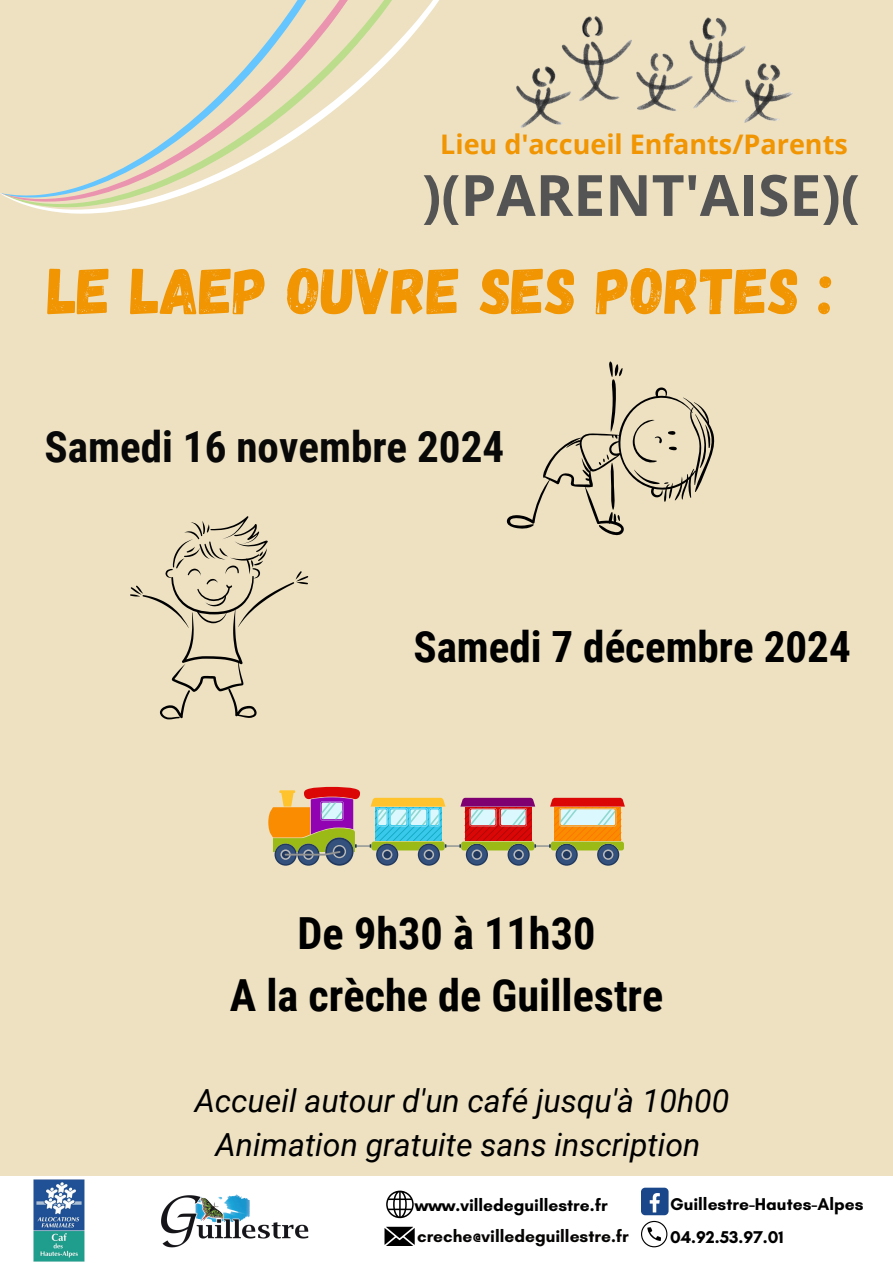
<style>
.page{position:relative;width:893px;height:1263px;background:#fff}
.page>*{position:absolute;margin:0;border:0;box-sizing:border-box;transform-origin:0 0}
.t1{font:65.25px "Gagalin";color:#f19502}
.t2{font:700 57px "Open Sans";color:#545454}
.t3{font:700 44.25px/61.9px "Roboto Condensed";color:#000;text-align:center}
.t4{font:700 43.05px "Roboto Condensed";color:#090808}
.t5{font:700 43.05px "Roboto Condensed";color:#000}
.t6{font:italic 31.88px/44.4px "Roboto";color:#000;text-align:center}
.t7{font:700 27px "Open Sans";color:#f19502}
.t8{font:700 17.4px "Glacial Indifference";color:#000}
.t9{font:700 17.4px "Glacial Indifference";color:#050403}
</style>
<div class="page">
<div style="left:0;top:0;width:893px;height:1176px;background:#ede1c2"></div>
<svg style="left:0;top:0;width:439px;height:214px"></svg>
<img style="left:516px;top:16px;width:277px;height:112px">
<img style="left:161px;top:1195px;width:148px;height:53px">
<img style="left:33px;top:1180px;width:52px;height:82px">
<svg style="left:386px;top:1190px;width:28px;height:28px"></svg>
<div style="left:641px;top:1188px;width:27px;height:27px;background:#1a4789;border-radius:4px"></div>
<svg style="left:650px;top:1193px;width:10px;height:19px"></svg>
<svg style="left:384px;top:1227px;width:31px;height:19px"></svg>
<svg style="left:641px;top:1221px;width:26px;height:26px"></svg>
<svg style="left:506px;top:361px;width:209px;height:175px"></svg>
<svg style="left:130px;top:516px;width:178px;height:203px"></svg>
<svg style="left:297px;top:844px;width:22px;height:22px"></svg>
<div style="left:299px;top:845px;width:19px;height:19px;background:#33517c;border-radius:50%"></div>
<svg style="left:303px;top:849px;width:11px;height:11px"></svg>
<svg style="left:305px;top:851px;width:7px;height:7px"></svg>
<svg style="left:274px;top:843px;width:23px;height:23px"></svg>
<div style="left:276px;top:845px;width:19px;height:19px;background:#33517c;border-radius:50%"></div>
<svg style="left:280px;top:849px;width:11px;height:11px"></svg>
<svg style="left:282px;top:851px;width:7px;height:7px"></svg>
<svg style="left:325px;top:837px;width:28px;height:29px"></svg>
<div style="left:327px;top:839px;width:25px;height:25px;background:#33517c;border-radius:50%"></div>
<svg style="left:333px;top:845px;width:13px;height:13px"></svg>
<svg style="left:334px;top:846px;width:11px;height:11px"></svg>
<svg style="left:418px;top:844px;width:22px;height:22px"></svg>
<div style="left:419px;top:845px;width:20px;height:19px;background:#33517c;border-radius:50%"></div>
<svg style="left:424px;top:849px;width:10px;height:11px"></svg>
<div style="left:425px;top:851px;width:7px;height:7px;background:#21385e;border-radius:50%"></div>
<svg style="left:376px;top:844px;width:22px;height:22px"></svg>
<div style="left:377px;top:845px;width:20px;height:19px;background:#33517c;border-radius:50%"></div>
<svg style="left:382px;top:849px;width:10px;height:11px"></svg>
<div style="left:383px;top:851px;width:8px;height:7px;background:#21385e;border-radius:50%"></div>
<svg style="left:466px;top:844px;width:22px;height:22px"></svg>
<div style="left:467px;top:845px;width:20px;height:19px;background:#33517c;border-radius:50%"></div>
<svg style="left:472px;top:849px;width:10px;height:11px"></svg>
<div style="left:473px;top:851px;width:7px;height:7px;background:#21385e;border-radius:50%"></div>
<svg style="left:507px;top:844px;width:23px;height:22px"></svg>
<div style="left:509px;top:845px;width:19px;height:19px;background:#33517c;border-radius:50%"></div>
<svg style="left:513px;top:849px;width:11px;height:11px"></svg>
<div style="left:515px;top:851px;width:7px;height:7px;background:#21385e;border-radius:50%"></div>
<svg style="left:555px;top:844px;width:23px;height:22px"></svg>
<div style="left:557px;top:845px;width:19px;height:19px;background:#33517c;border-radius:50%"></div>
<svg style="left:561px;top:849px;width:11px;height:11px"></svg>
<div style="left:563px;top:851px;width:7px;height:7px;background:#21385e;border-radius:50%"></div>
<svg style="left:597px;top:844px;width:22px;height:22px"></svg>
<div style="left:598px;top:845px;width:20px;height:19px;background:#33517c;border-radius:50%"></div>
<svg style="left:603px;top:849px;width:10px;height:11px"></svg>
<div style="left:604px;top:851px;width:8px;height:7px;background:#21385e;border-radius:50%"></div>
<svg style="left:268px;top:787px;width:357px;height:68px"></svg>
<p class="t7" style="left:440px;top:125px;width:409px">Lieu d'accueil Enfants/Parents</p>
<h5 class="t2" style="left:422px;top:155px;width:439px">)(PARENT'AISE)(</h5>
<h3 class="t1" style="left:48px;top:249px;width:787px">LE LAEP OUVRE SES PORTES :</h3>
<p class="t4" style="left:45px;top:422px;width:461px">Samedi 16 novembre 2024</p>
<h3 class="t5" style="left:413px;top:622px;width:439px">Samedi 7 décembre 2024</h3>
<p class="t3" style="left:230px;top:903px;width:435px">De 9h30 à 11h30<br>A la crèche de Guillestre</p>
<p class="t6" style="left:195px;top:1078px;width:536px">Accueil autour d'un café jusqu'à 10h00<br>Animation gratuite sans inscription</p>
<h2 class="t8" style="left:415px;top:1194px;width:194px">www.villedeguillestre.fr</h2>
<h1 class="t8" style="left:670px;top:1194px;width:195px">Guillestre-Hautes-Alpes</h1>
<h3 class="t9" style="left:417px;top:1225px;width:213px">creche@villedeguillestre.fr</h3>
<p class="t8" style="left:670px;top:1226px;width:115px">04.92.53.97.01</p>
</div>
